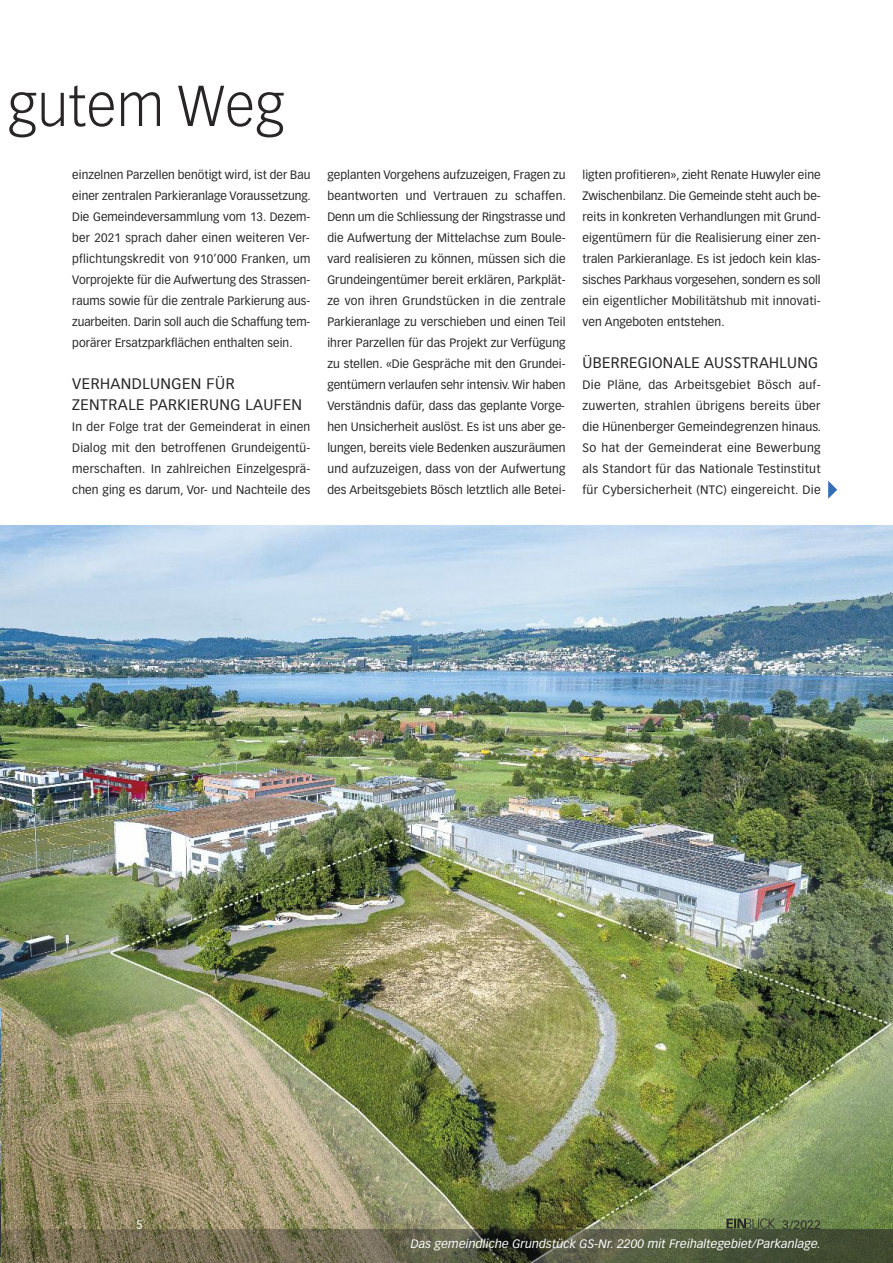
<style>
.page{position:relative;width:893px;height:1263px;background:#fff}
.page>*{position:absolute;margin:0;border:0;box-sizing:border-box;transform-origin:0 0}
.t1{font:300 56.55px "Vectora LH";letter-spacing:.015em;color:#272526}
.t2{font:15px/21px "Vectora LH";letter-spacing:.03em;color:#272526}
.t3{font:12px/21px "Vectora LH";letter-spacing:.005em;color:#272526;text-align:justify}
.t4{font:italic 12px "Vectora LH";letter-spacing:.01em;color:#fff}
.t5{font:12px "Vectora LH";color:#fff}
</style>
<div class="page">
<img style="left:0;top:525px;width:893px;height:705px">
<svg style="left:1px;top:1230px;width:892px;height:33px;background:#5e5e45"></svg>
<svg style="left:726px;top:1218px;width:49px;height:11px"></svg>
<svg style="left:828px;top:481px;width:9px;height:18px"></svg>
<svg style="left:0;top:1008px;width:1px;height:255px"></svg>
<h1 class="t1" style="left:8px;top:82px;width:277px">gutem Weg</h1>
<p class="t3" style="left:72px;top:164px;width:240px">einzelnen Parzellen benötigt wird, ist der Bau einer zentralen Parkieranlage Voraussetzung.<br>Die Gemeindeversammlung vom 13. Dezem&shy;ber 2021 sprach daher einen weiteren Ver&shy;pflichtungskredit von 910’000 Franken, um Vorprojekte für die Aufwertung des Strassen&shy;raums sowie für die zentrale Parkierung aus&shy;zuarbeiten. Darin soll auch die Schaffung tem&shy;porärer Ersatzparkflächen enthalten sein.</p>
<p class="t2" style="left:72px;top:374px;width:231px">VERHANDLUNGEN FÜR<br>ZENTRALE PARKIERUNG LAUFEN</p>
<p class="t3" style="left:72px;top:416px;width:240px">In der Folge trat der Gemeinderat in einen Dialog mit den betroffenen Grundeigentü&shy;merschaften. In zahlreichen Einzelgesprä&shy;chen ging es darum, Vor- und Nachteile des</p>
<p class="t3" style="left:327px;top:164px;width:240px">geplanten Vorgehens aufzuzeigen, Fragen zu beantworten und Vertrauen zu schaffen.<br>Denn um die Schliessung der Ringstrasse und die Aufwertung der Mittelachse zum Boule&shy;vard realisieren zu können, müssen sich die Grundeingentümer bereit erklären, Parkplät&shy;ze von ihren Grundstücken in die zentrale Parkieranlage zu verschieben und einen Teil ihrer Parzellen für das Projekt zur Verfügung zu stellen. «Die Gespräche mit den Grundei&shy;gentümern verlaufen sehr intensiv. Wir haben Verständnis dafür, dass das geplante Vorge&shy;hen Unsicherheit auslöst. Es ist uns aber ge&shy;lungen, bereits viele Bedenken auszuräumen und aufzuzeigen, dass von der Aufwertung des Arbeitsgebiets Bösch letztlich alle Betei-</p>
<p class="t3" style="left:582px;top:164px;width:240px">ligten profitieren», zieht Renate Huwyler eine Zwischenbilanz. Die Gemeinde steht auch be&shy;reits in konkreten Verhandlungen mit Grund&shy;eigentümern für die Realisierung einer zen&shy;tralen Parkieranlage. Es ist jedoch kein klas&shy;sisches Parkhaus vorgesehen, sondern es soll ein eigentlicher Mobilitätshub mit innovati&shy;ven Angeboten entstehen.</p>
<p class="t2" style="left:583px;top:353px;width:237px">ÜBERREGIONALE AUSSTRAHLUNG</p>
<p class="t3" style="left:583px;top:374px;width:240px">Die Pläne, das Arbeitsgebiet Bösch auf&shy;zuwerten, strahlen übrigens bereits über die Hünenberger Gemeindegrenzen hinaus.<br>So hat der Gemeinderat eine Bewerbung als Standort für das Nationale Testinstitut für Cybersicherheit (NTC) eingereicht. Die</p>
<p class="t5" style="left:136px;top:1219px;width:8px">5</p>
<p class="t3" style="left:782px;top:1214px;width:40px">3/2022</p>
<p class="t4" style="left:411px;top:1239px;width:411px">Das gemeindliche Grundstück GS-Nr. 2200 mit Freihaltegebiet/Parkanlage.</p>
</div>
